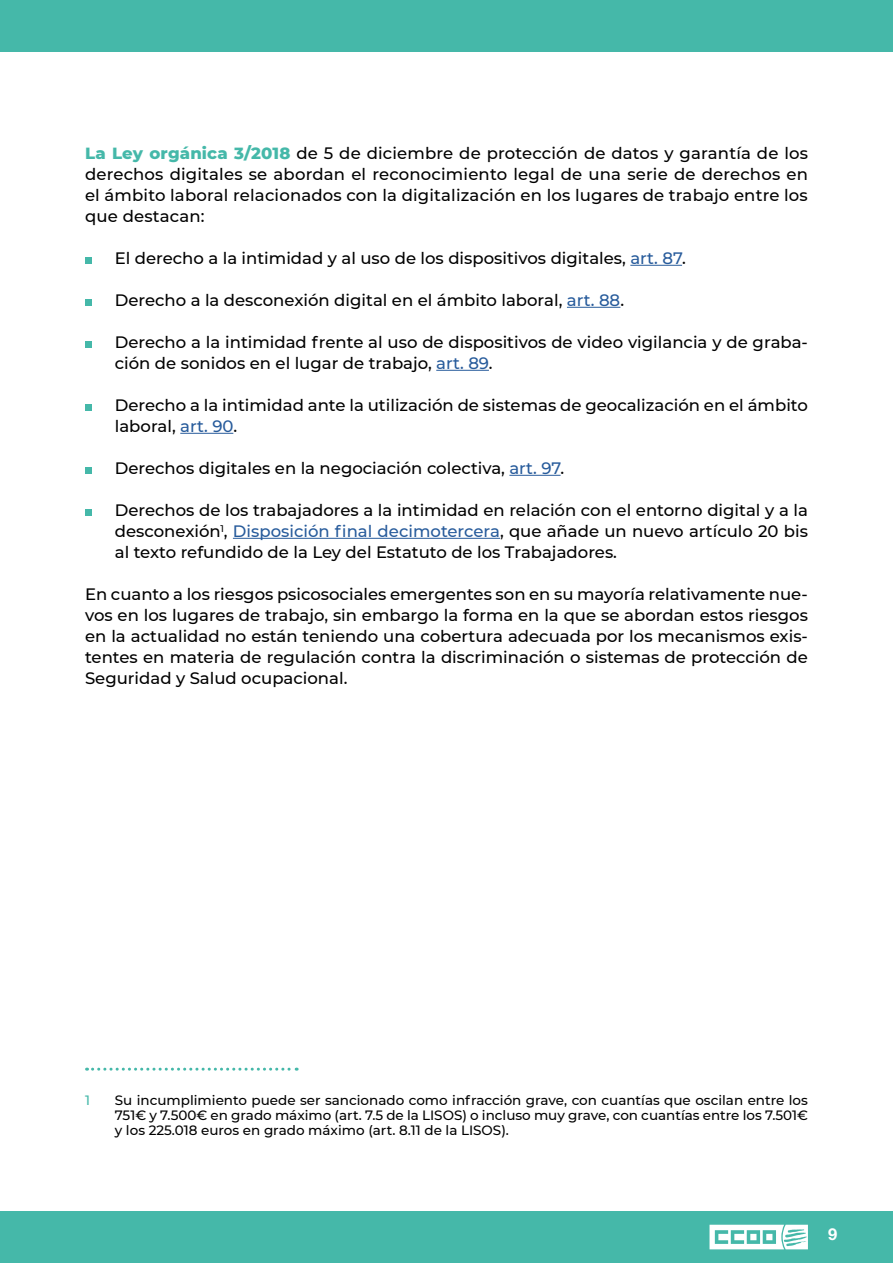
<style>
.page{position:relative;width:893px;height:1263px;background:#fff}
.page>*{position:absolute;margin:0;border:0;box-sizing:border-box;transform-origin:0 0}
.t1{font:500 16.5px/21px "Montserrat";color:#000;text-align:justify}
.t2{font:700 16.5px "Helvetica Neue";color:#fff}
.t3{font:500 13.5px/15px "Montserrat";color:#000;text-align:justify}
.t4{font:500 13.5px "Montserrat";color:#45b8a9}
.s1{font-weight:800;color:#45b8a9}
.s2{color:#275b9b}
</style>
<div class="page">
<div style="left:0;top:1212px;width:893px;height:51px;background:#45b8a9"></div>
<div style="left:0;top:0;width:893px;height:51px;background:#45b8a9"></div>
<svg style="left:709px;top:1225px;width:99px;height:24px"></svg>
<hr style="left:630px;top:265px;width:52px;height:1px;background:#275b9b">
<hr style="left:567px;top:307px;width:53px;height:1px;background:#275b9b">
<hr style="left:436px;top:370px;width:53px;height:1px;background:#275b9b">
<hr style="left:180px;top:433px;width:53px;height:1px;background:#275b9b">
<hr style="left:509px;top:475px;width:52px;height:1px;background:#275b9b">
<hr style="left:233px;top:538px;width:267px;height:1px;background:#275b9b">
<svg style="left:85px;top:258px;width:6px;height:6px"></svg>
<svg style="left:85px;top:300px;width:6px;height:6px"></svg>
<svg style="left:85px;top:342px;width:6px;height:6px"></svg>
<svg style="left:85px;top:405px;width:6px;height:6px"></svg>
<svg style="left:85px;top:468px;width:6px;height:6px"></svg>
<svg style="left:85px;top:510px;width:6px;height:6px"></svg>
<svg style="left:87px;top:1068px;width:210px;height:3px"></svg>
<p class="t1" style="left:85px;top:142px;width:724px"><span class="s1">La Ley orgánica 3/2018</span> de 5 de diciembre de protección de datos y garantía de los derechos digitales se abordan el reconocimiento legal de una serie de derechos en el ámbito laboral relacionados con la digitalización en los lugares de trabajo entre los que destacan:</p>
<p class="t1" style="left:115px;top:247px;width:572px">El derecho a la intimidad y al uso de los dispositivos digitales, <span class="s2">art. 87</span>.</p>
<p class="t1" style="left:115px;top:289px;width:511px">Derecho a la desconexión digital en el ámbito laboral, <span class="s2">art. 88</span>.</p>
<p class="t1" style="left:115px;top:331px;width:695px">Derecho a la intimidad frente al uso de dispositivos de video vigilancia y de graba&shy;ción de sonidos en el lugar de trabajo, <span class="s2">art. 89</span>.</p>
<p class="t1" style="left:115px;top:394px;width:695px">Derecho a la intimidad ante la utilización de sistemas de geocalización en el ámbito laboral, <span class="s2">art. 90</span>.</p>
<p class="t1" style="left:115px;top:457px;width:451px">Derechos digitales en la negociación colectiva, <span class="s2">art. 97</span>.</p>
<p class="t1" style="left:115px;top:499px;width:695px">Derechos de los trabajadores a la intimidad en relación con el entorno digital y a la desconexión<sup>1</sup>, <span class="s2">Disposición final decimotercera</span>, que añade un nuevo artículo 20 bis al texto refundido de la Ley del Estatuto de los Trabajadores.</p>
<p class="t1" style="left:85px;top:583px;width:724px">En cuanto a los riesgos psicosociales emergentes son en su mayoría relativamente nue&shy;vos en los lugares de trabajo, sin embargo la forma en la que se abordan estos riesgos en la actualidad no están teniendo una cobertura adecuada por los mecanismos exis&shy;tentes en materia de regulación contra la discriminación o sistemas de protección de Seguridad y Salud ocupacional.</p>
<p class="t4" style="left:85px;top:1091px;width:6px">1</p>
<p class="t3" style="left:115px;top:1092px;width:695px">Su incumplimiento puede ser sancionado como infracción grave, con cuantías que oscilan entre los 751€ y 7.500€ en grado máximo (art. 7.5 de la LISOS) o incluso muy grave, con cuantías entre los 7.501€ y los 225.018 euros en grado máximo (art. 8.11 de la LISOS).</p>
<p class="t2" style="left:828px;top:1224px;width:11px">9</p>
</div>
